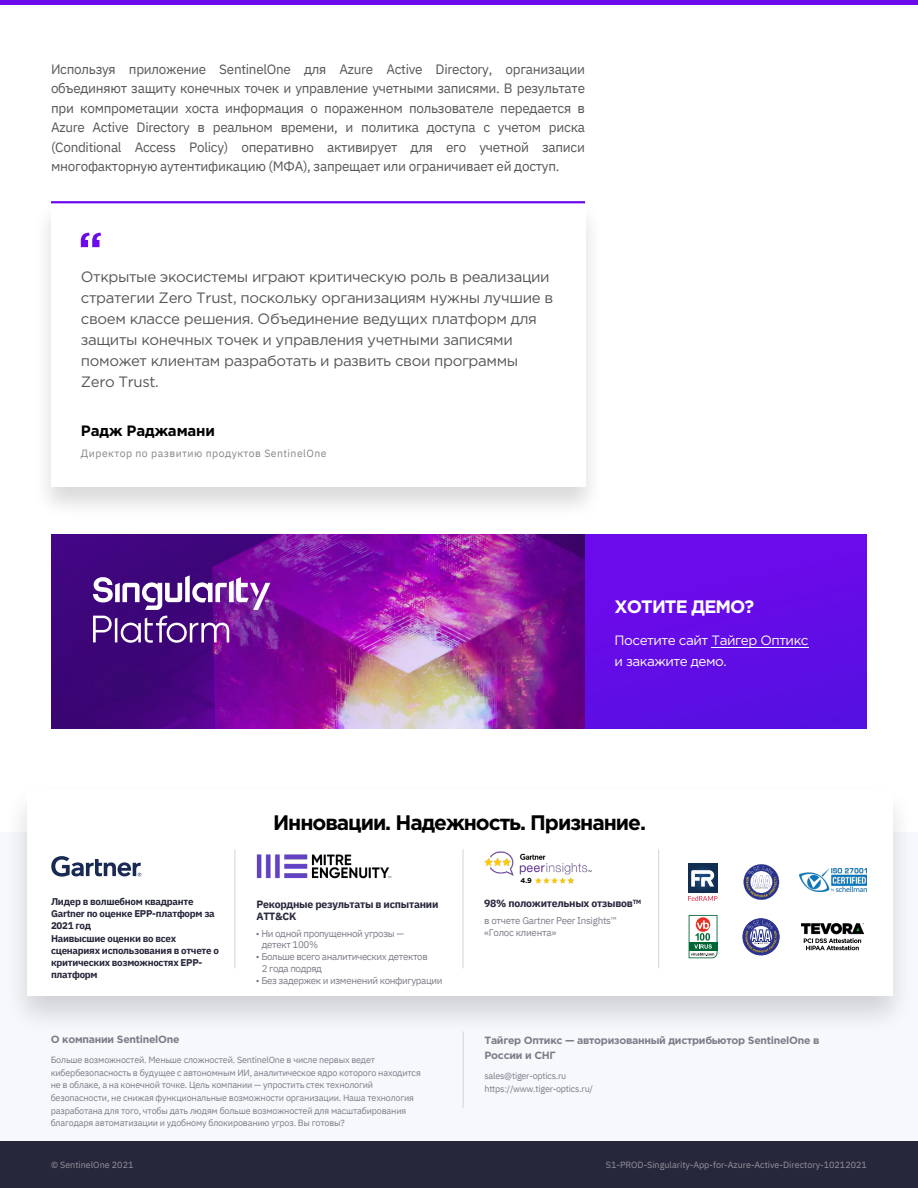
<style>
.page{position:relative;width:918px;height:1188px;background:#fff}
.page>*{position:absolute;margin:0;border:0;box-sizing:border-box;transform-origin:0 0}
.t1{font:700 21px "Gotham Pro";letter-spacing:-.05em;color:#000}
.Callout___P_Indent_9{font:700 18px "Gotham Pro";letter-spacing:-.05em;color:#fff}
.Testimonial_position{font:15px/21px "Gotham Pro";letter-spacing:-.025em;color:#575756}
.Testimonial_position-2{font:700 15px "Gotham Pro";letter-spacing:-.01em;color:#000}
.P___P{font:13.5px/19.5px "IBM Plex Sans";letter-spacing:-.02em;color:#575756;text-align:justify}
.Callout___P_Indent_9-2{font:13.5px/21px "Gotham Pro";letter-spacing:-.035em;color:#fff}
.t2{font:700 10.5px/14.7px "Gotham Pro";letter-spacing:-.025em;color:#7d7d89}
.t3{font:700 10.5px/12.6px "IBM Plex Sans";letter-spacing:-.025em;color:#26273b}
.Testimonial_position-3{font:10.5px "IBM Plex Sans";letter-spacing:.04em;color:#878787}
.t4{font:9.75px/11.7px "IBM Plex Sans";letter-spacing:-.04em;color:#7d7d89}
.t5{font:700 9.75px/12.1px "IBM Plex Sans";letter-spacing:-.025em;color:#26273b}
.t6{font:9px/12.6px "IBM Plex Sans";letter-spacing:-.02em;color:#7d7d89}
.t7{font:9px "IBM Plex Sans";color:#93939d}
.t8{font:700 7.05px "Gotham";color:#000}
</style>
<div class="page">
<div style="left:0;top:832px;width:918px;height:345px;background:#f7f8fc"></div>
<div style="left:3px;top:782px;width:913px;height:254px;background:#000;opacity:.15"></div>
<div style="left:27px;top:789px;width:865px;height:206px;background:#fff"></div>
<img style="left:799px;top:869px;width:67px;height:23px">
<svg style="left:804px;top:940px;width:57px;height:10px"></svg>
<img style="left:801px;top:922px;width:62px;height:18px">
<svg style="left:744px;top:864px;width:35px;height:36px"></svg>
<div style="left:688px;top:864px;width:29px;height:29px;background:#112e51"></div>
<div style="left:690px;top:866px;width:25px;height:25px;background:#133155;border-radius:50%"></div>
<div style="left:691px;top:866px;width:24px;height:25px;background:#133156;border-radius:50%"></div>
<div style="left:692px;top:867px;width:22px;height:23px;background:#15355b;border-radius:50%"></div>
<div style="left:692px;top:867px;width:22px;height:22px;background:#15355b;border-radius:50%"></div>
<div style="left:693px;top:868px;width:20px;height:21px;background:#163860;border-radius:50%"></div>
<div style="left:694px;top:869px;width:18px;height:19px;background:#183a64;border-radius:50%"></div>
<svg style="left:688px;top:896px;width:29px;height:5px"></svg>
<svg style="left:691px;top:870px;width:23px;height:17px"></svg>
<hr style="left:235px;top:849px;width:1px;height:119px;background:#d4d4d8">
<hr style="left:463px;top:849px;width:1px;height:119px;background:#d4d4d8">
<hr style="left:658px;top:849px;width:1px;height:119px;background:#d4d4d8">
<img style="left:256px;top:854px;width:136px;height:25px">
<svg style="left:51px;top:856px;width:90px;height:21px"></svg>
<img style="left:485px;top:851px;width:107px;height:25px">
<svg style="left:535px;top:877px;width:39px;height:7px"></svg>
<div style="left:0;top:1142px;width:918px;height:46px;background:#26273b"></div>
<svg style="left:743px;top:918px;width:36px;height:37px"></svg>
<svg style="left:689px;top:915px;width:28px;height:43px"></svg>
<hr style="left:463px;top:1031px;width:1px;height:77px;background:#d4d4d8">
<hr style="left:0;top:0;width:918px;height:4px;background:#6b0aea">
<img style="left:51px;top:534px;width:534px;height:195px">
<svg style="left:93px;top:575px;width:177px;height:68px"></svg>
<div style="left:585px;top:534px;width:282px;height:195px;background:#640ce7"></div>
<div style="left:32px;top:199px;width:572px;height:321px;background:#000;opacity:.15"></div>
<div style="left:51px;top:203px;width:534px;height:283px;background:#fff"></div>
<svg style="left:81px;top:233px;width:20px;height:14px"></svg>
<hr style="left:51px;top:201px;width:534px;height:2px;background:#6b0aea">
<hr style="left:711px;top:647px;width:98px;height:1px;background:#fff">
<p class="P___P" style="left:51px;top:58px;width:536px">Используя приложение SentinelOne для Azure Active Directory, организации объединяют защиту конечных точек и управление учетными записями. В результате при компрометации хоста информация о пораженном пользователе передается в Azure Active Directory в реальном времени, и политика доступа с учетом риска (Conditional Access Policy) оперативно активирует для его учетной записи многофакторную аутентификацию (МФА), запрещает или ограничивает ей доступ.</p>
<p class="Testimonial_position" style="left:81px;top:266px;width:474px">Открытые экосистемы играют критическую роль в реализации стратегии Zero Trust, поскольку организациям нужны лучшие в своем классе решения. Объединение ведущих платформ для защиты конечных точек и управления учетными записями поможет клиентам разработать и развить свои программы Zero Trust.</p>
<p class="Testimonial_position-2" style="left:81px;top:422px;width:136px">Радж Раджамани</p>
<p class="Testimonial_position-3" style="left:81px;top:445px;width:247px">Директор по развитию продуктов SentinelOne</p>
<p class="Callout___P_Indent_9" style="left:615px;top:597px;width:141px">ХОТИТЕ ДЕМО?</p>
<p class="Callout___P_Indent_9-2" style="left:615px;top:630px;width:195px">Посетите сайт Тайгер Оптикс и закажите демо.</p>
<p class="t5" style="left:51px;top:895px;width:169px">Лидер в волшебном квадранте<br>Gartner по оценке EPP-платформ за<br>2021 год<br>Наивысшие оценки во всех сценариях использования в отчете о критических возможностях EPP&shy;платформ</p>
<p class="t1" style="left:273px;top:811px;width:374px">Инновации. Надежность. Признание.</p>
<p class="t3" style="left:257px;top:897px;width:183px">Рекордные результаты в испытании<br>ATT&amp;CK</p>
<p class="t4" style="left:262px;top:927px;width:144px;text-indent:-6px">• Ни одной пропущенной угрозы — детект 100%</p>
<p class="t4" style="left:262px;top:950px;width:168px;text-indent:-6px">• Больше всего аналитических детектов<br>2 года подряд</p>
<p class="t4" style="left:256px;top:973px;width:188px">• Без задержек и изменений конфигурации</p>
<p class="t8" style="left:521px;top:876px;width:13px">4.9</p>
<p class="t3" style="left:484px;top:897px;width:159px">98% положительных отзывов<sup>TM</sup></p>
<p class="t4" style="left:484px;top:914px;width:134px;line-height:12.1px">в отчете Gartner Peer Insights™ «Голос клиента»</p>
<p class="t2" style="left:51px;top:1032px;width:130px">О компании SentinelOne</p>
<p class="t6" style="left:51px;top:1053px;width:372px">Больше возможностей. Меньше сложностей. SentinelOne в числе первых ведет кибербезопасность в будущее с автономным ИИ, аналитическое ядро которого находится не в облаке, а на конечной точке. Цель компании — упростить стек технологий безопасности, не снижая функциональные возможности организации. Наша технология разработана для того, чтобы дать людям больше возможностей для масштабирования благодаря автоматизации и удобному блокированию угроз. Вы готовы?</p>
<p class="t2" style="left:484px;top:1033px;width:336px">Тайгер Оптикс — авторизованный дистрибьютор SentinelOne в<br>России и СНГ</p>
<p class="t6" style="left:484px;top:1069px;width:110px">sales@tiger-optics.ru https://www.tiger-optics.ru/</p>
<p class="t7" style="left:51px;top:1158px;width:84px">© SentinelOne 2021</p>
<p class="t7" style="left:606px;top:1158px;width:263px">S1-PROD-Singularity-App-for-Azure-Active-Directory-10212021</p>
</div>
